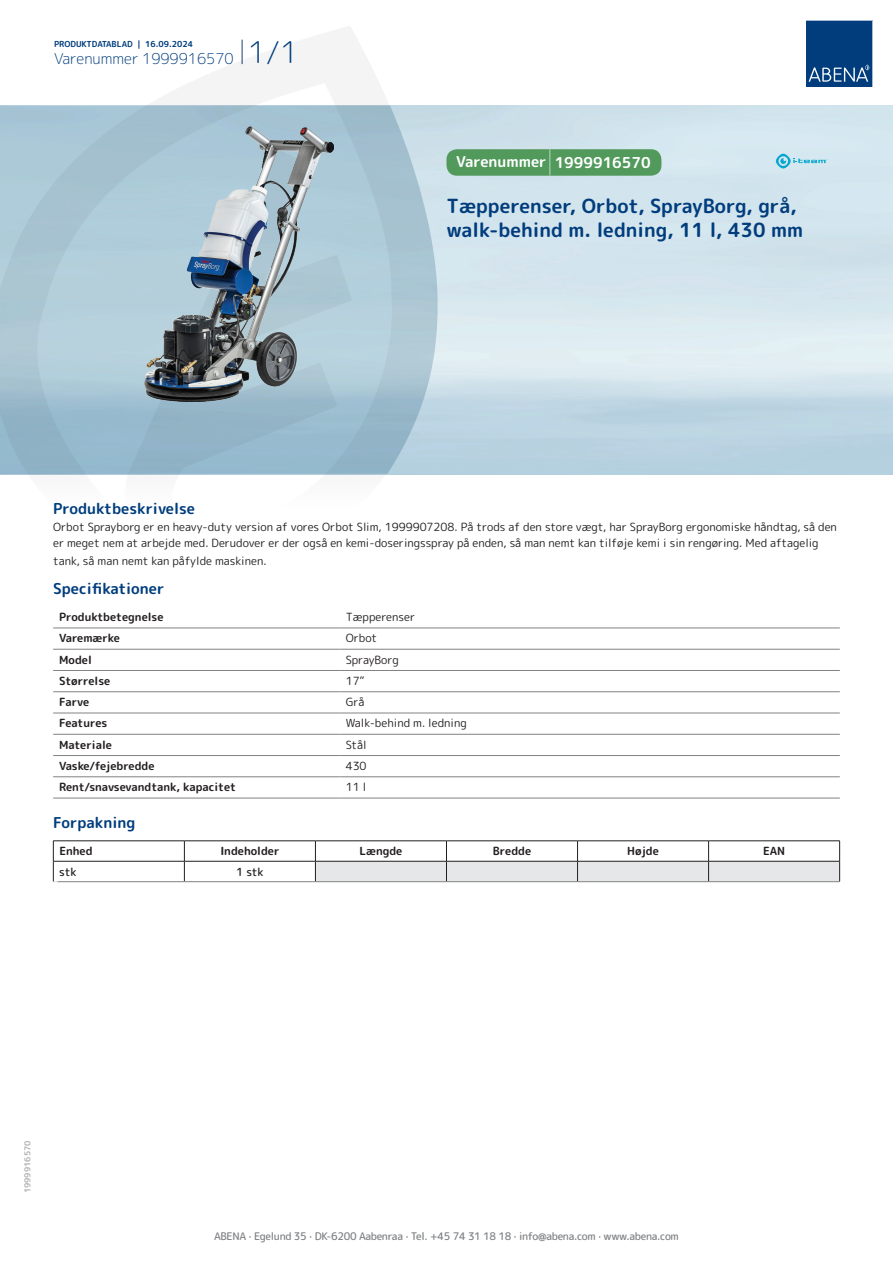
<style>
.page{position:relative;width:893px;height:1263px;background:#fff}
.page>*{position:absolute;margin:0;border:0;box-sizing:border-box;transform-origin:0 0}
.t1{font:700 19.5px/24px "Rounded Mplus 1 c";color:#013d7d}
.t2{font:700 15px "Rounded Mplus 1 c";color:#013d7d}
.t3{font:300 15px "Rounded Mplus 1 c";color:#013d7d}
.t4{font:700 15px "Rounded Mplus 1 c";color:#fff}
.t5{font:11.25px/16.5px "Rounded Mplus 1 c";color:#231f20}
.t6{font:700 11.25px "Rounded Mplus 1 c";color:#231f20}
.t7{font:500 11.25px "Rounded Mplus 1 c";letter-spacing:-.01em;color:#231f20}
.t8{font:500 10.5px "Rounded Mplus 1 c";letter-spacing:-.03em;color:#808285}
.t9{font:700 10.5px "Rounded Mplus 1 c";color:#fff}
.t10{font:700 8.25px "Rounded Mplus 1 c";color:#013d7d}
.t11{font:700 8.25px "Rounded Mplus 1 c";color:#b2b3b7}
.s1{font-size:30px}
.s2{font-size:25.5px}
</style>
<div class="page">
<svg style="left:0;top:26px;width:439px;height:449px"></svg>
<svg style="left:0;top:106px;width:438px;height:368px;background:#a6c4d3"></svg>
<svg style="left:242px;top:40px;width:1px;height:24px"></svg>
<svg style="left:806px;top:20px;width:67px;height:67px;background:#144b86"></svg>
<img style="left:144px;top:127px;width:190px;height:275px">
<hr style="left:53px;top:628px;width:287px;height:1px;background:#808285">
<hr style="left:340px;top:628px;width:500px;height:1px;background:#808285">
<hr style="left:53px;top:649px;width:287px;height:1px;background:#808285">
<hr style="left:340px;top:649px;width:500px;height:1px;background:#808285">
<hr style="left:53px;top:670px;width:287px;height:1px;background:#808285">
<hr style="left:340px;top:670px;width:500px;height:1px;background:#808285">
<hr style="left:53px;top:691px;width:287px;height:1px;background:#808285">
<hr style="left:340px;top:691px;width:500px;height:1px;background:#808285">
<hr style="left:53px;top:713px;width:287px;height:1px;background:#808285">
<hr style="left:340px;top:713px;width:500px;height:1px;background:#808285">
<hr style="left:53px;top:734px;width:287px;height:1px;background:#808285">
<hr style="left:340px;top:734px;width:500px;height:1px;background:#808285">
<hr style="left:53px;top:755px;width:287px;height:1px;background:#808285">
<hr style="left:340px;top:755px;width:500px;height:1px;background:#808285">
<hr style="left:53px;top:776px;width:287px;height:1px;background:#808285">
<hr style="left:340px;top:776px;width:500px;height:1px;background:#808285">
<hr style="left:53px;top:798px;width:287px;height:1px;background:#808285">
<hr style="left:340px;top:798px;width:500px;height:1px;background:#808285">
<hr style="left:53px;top:840px;width:131px;height:1px;background:#231f20">
<hr style="left:184px;top:840px;width:131px;height:1px;background:#231f20">
<hr style="left:315px;top:840px;width:131px;height:1px;background:#231f20">
<hr style="left:446px;top:840px;width:131px;height:1px;background:#231f20">
<hr style="left:577px;top:840px;width:132px;height:1px;background:#231f20">
<hr style="left:709px;top:840px;width:131px;height:1px;background:#231f20">
<hr style="left:53px;top:861px;width:131px;height:1px;background:#231f20">
<svg style="left:53px;top:841px;width:1px;height:40px"></svg>
<hr style="left:184px;top:861px;width:131px;height:1px;background:#231f20">
<svg style="left:184px;top:841px;width:1px;height:40px"></svg>
<svg style="left:315px;top:841px;width:525px;height:40px"></svg>
<hr style="left:53px;top:881px;width:131px;height:1px;background:#808285">
<hr style="left:184px;top:881px;width:131px;height:1px;background:#808285">
<hr style="left:315px;top:881px;width:131px;height:1px;background:#808285">
<hr style="left:446px;top:881px;width:131px;height:1px;background:#808285">
<hr style="left:577px;top:881px;width:132px;height:1px;background:#808285">
<hr style="left:709px;top:881px;width:131px;height:1px;background:#808285">
<div style="left:446px;top:149px;width:215px;height:27px;background:#52995c;border-radius:10px"></div>
<svg style="left:776px;top:154px;width:51px;height:14px"></svg>
<p class="t10" style="left:54px;top:38px;width:141px">PRODUKTDATABLAD | 16.09.2024</p>
<h2 class="t3" style="left:54px;top:48px;width:246px">Varenummer 1999916570 <span class="s1">1/1</span></h2>
<h2 class="t4" style="left:456px;top:152px;width:196px">Varenummer <span class="s2">|</span> 1999916570</h2>
<h1 class="t1" style="left:446px;top:194px;width:358px">Tæpperenser, Orbot, SprayBorg, grå, walk-behind m. ledning, 11 l, 430 mm</h1>
<h2 class="t2" style="left:53px;top:498px;width:143px">Produktbeskrivelse</h2>
<p class="t5" style="left:53px;top:518px;width:785px">Orbot Sprayborg er en heavy-duty version af vores Orbot Slim, 1999907208. På trods af den store vægt, har SprayBorg ergonomiske håndtag, så den er meget nem at arbejde med. Derudover er der også en kemi-doseringsspray på enden, så man nemt kan tilføje kemi i sin rengøring. Med aftagelig</p>
<p class="t5" style="left:53px;top:553px;width:215px">tank, så man nemt kan påfylde maskinen.</p>
<h2 class="t2" style="left:53px;top:578px;width:113px">Specifikationer</h2>
<p class="t6" style="left:59px;top:609px;width:106px">Produktbetegnelse</p>
<p class="t5" style="left:346px;top:609px;width:71px">Tæpperenser</p>
<p class="t6" style="left:59px;top:630px;width:62px">Varemærke</p>
<p class="t5" style="left:346px;top:630px;width:33px">Orbot</p>
<p class="t6" style="left:59px;top:651px;width:34px">Model</p>
<p class="t5" style="left:346px;top:651px;width:54px">SprayBorg</p>
<p class="t6" style="left:59px;top:673px;width:53px">Størrelse</p>
<p class="t5" style="left:346px;top:672px;width:20px">17”</p>
<p class="t6" style="left:59px;top:694px;width:32px">Farve</p>
<p class="t5" style="left:346px;top:694px;width:20px">Grå</p>
<p class="t6" style="left:59px;top:715px;width:50px">Features</p>
<p class="t5" style="left:346px;top:715px;width:123px">Walk-behind m. ledning</p>
<p class="t6" style="left:59px;top:737px;width:54px">Materiale</p>
<p class="t5" style="left:346px;top:736px;width:23px">Stål</p>
<p class="t6" style="left:59px;top:758px;width:97px">Vaske/fejebredde</p>
<p class="t5" style="left:346px;top:758px;width:22px">430</p>
<p class="t6" style="left:59px;top:779px;width:178px">Rent/snavsevandtank, kapacitet</p>
<p class="t5" style="left:346px;top:779px;width:22px">11 l</p>
<h2 class="t2" style="left:53px;top:812px;width:84px">Forpakning</h2>
<p class="t6" style="left:59px;top:843px;width:35px">Enhed</p>
<p class="t6" style="left:220px;top:843px;width:61px">Indeholder</p>
<p class="t6" style="left:359px;top:843px;width:44px">Længde</p>
<p class="t6" style="left:493px;top:843px;width:40px">Bredde</p>
<p class="t6" style="left:627px;top:843px;width:33px">Højde</p>
<p class="t6" style="left:763px;top:843px;width:24px">EAN</p>
<p class="t7" style="left:59px;top:863px;width:19px">stk</p>
<p class="t7" style="left:236px;top:863px;width:29px">1 stk</p>
<p class="t9" style="left:53px;top:877px;width:7px">*</p>
<p class="t11" style="left:22px;top:1193px;width:54px;rotate:-90deg">1999916570</p>
<p class="t8" style="left:214px;top:1229px;width:466px">ABENA · Egelund 35 · DK-6200 Aabenraa · Tel. +45 74 31 18 18 · info@abena.com · www.abena.com</p>
</div>
